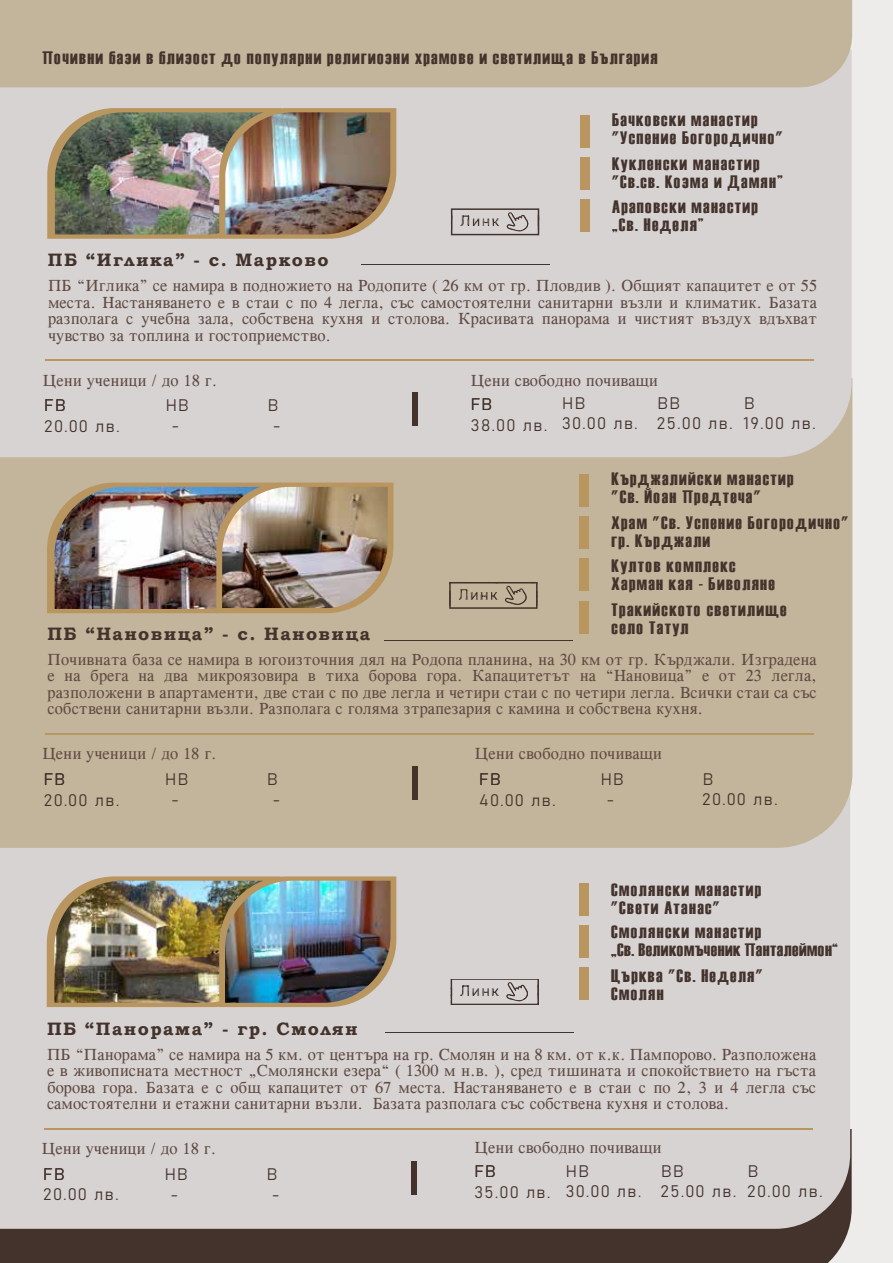
<style>
.page{position:relative;width:893px;height:1263px;background:#edecea}
.page>*{position:absolute;margin:0;border:0;box-sizing:border-box;transform-origin:0 0}
.t1{font:18px/18px "Haettenschweiler";letter-spacing:.075em;color:#43332c}
.t2{font:700 18px "Bookman Old Style";letter-spacing:.075em;color:#43332c}
.t3{font:18px/18px "Haettenschweiler";letter-spacing:.025em;color:#43332c}
.t4{font:16.5px/16.5px "CG Times";color:#604b43;text-align:justify}
.t5{font:16.5px "Bahnschrift";letter-spacing:.085em;color:#43332c}
.t6{font:15.15px "Bahnschrift";letter-spacing:.085em;color:#43332c}
</style>
<div class="page">
<div style="left:0;top:1129px;width:852px;height:134px;background:#43332c"></div>
<div style="left:0;top:848px;width:850px;height:381px;background:#d7d3d2"></div>
<div style="left:0;top:457px;width:852px;height:391px;background:#c2b59b"></div>
<div style="left:0;top:87px;width:852px;height:370px;background:#d7d3d2"></div>
<div style="left:0;top:0;width:852px;height:87px;background:#c2b59b"></div>
<hr style="left:361px;top:264px;width:189px;height:1px;background:#43332c">
<div style="left:412px;top:392px;width:6px;height:34px;background:#43332c"></div>
<div style="left:580px;top:115px;width:9px;height:33px;background:#b9955f"></div>
<div style="left:580px;top:157px;width:9px;height:33px;background:#b9955f"></div>
<div style="left:580px;top:199px;width:9px;height:33px;background:#b9955f"></div>
<hr style="left:45px;top:360px;width:769px;height:1px;background:#b9955f">
<hr style="left:385px;top:639px;width:188px;height:1px;background:#43332c">
<div style="left:412px;top:766px;width:6px;height:34px;background:#43332c"></div>
<div style="left:579px;top:474px;width:10px;height:33px;background:#b9955f"></div>
<div style="left:579px;top:516px;width:10px;height:33px;background:#b9955f"></div>
<div style="left:579px;top:558px;width:10px;height:33px;background:#b9955f"></div>
<div style="left:579px;top:601px;width:10px;height:33px;background:#b9955f"></div>
<hr style="left:45px;top:733px;width:769px;height:2px;background:#b9955f">
<hr style="left:386px;top:1032px;width:188px;height:1px;background:#43332c">
<div style="left:411px;top:1161px;width:6px;height:33px;background:#43332c"></div>
<div style="left:579px;top:883px;width:9px;height:33px;background:#b9955f"></div>
<div style="left:579px;top:925px;width:9px;height:33px;background:#b9955f"></div>
<div style="left:579px;top:967px;width:9px;height:33px;background:#b9955f"></div>
<hr style="left:44px;top:1128px;width:769px;height:1px;background:#b9955f">
<img style="left:47px;top:108px;width:349px;height:131px">
<img style="left:225px;top:112px;width:165px;height:122px">
<img style="left:47px;top:483px;width:346px;height:130px">
<img style="left:222px;top:487px;width:166px;height:121px">
<img style="left:47px;top:876px;width:349px;height:131px">
<img style="left:225px;top:881px;width:166px;height:122px">
<svg style="left:410px;top:208px;width:156px;height:27px;background:#c5c0be"></svg>
<div style="left:410px;top:190px;width:156px;height:15px;background:#d7d3d2"></div>
<div style="left:410px;top:239px;width:156px;height:15px;background:#d7d3d2"></div>
<svg style="left:420px;top:569px;width:148px;height:40px;background:#b6a991"></svg>
<div style="left:420px;top:610px;width:148px;height:16px;background:#c2b59b"></div>
<div style="left:427px;top:963px;width:142px;height:15px;background:#d7d3d2"></div>
<div style="left:427px;top:984px;width:24px;height:15px;background:#d7d3d2"></div>
<svg style="left:451px;top:978px;width:118px;height:27px;background:#c3bdbb"></svg>
<div style="left:427px;top:1005px;width:142px;height:16px;background:#d7d3d2"></div>
<hr style="left:705px;top:381px;width:24px;height:4px;background:#d7d3d2">
<hr style="left:708px;top:1148px;width:25px;height:4px;background:#d7d3d2">
<p class="t1" style="left:42px;top:49px;width:617px">Почивни бази в близост до популярни религиозни храмове и светилища в България</p>
<p class="t2" style="left:48px;top:247px;width:282px">ПБ “Иглика” - с. Марково</p>
<p class="t6" style="left:460px;top:209px;width:41px">Линк</p>
<p class="t1" style="left:612px;top:110px;width:172px">Бачковски манастир "Успение Богородично"</p>
<p class="t1" style="left:612px;top:154px;width:172px">Кукленски манастир "Св.св. Козма и Дамян”</p>
<p class="t1" style="left:612px;top:198px;width:147px">Араповски манастир „Св. Неделя”</p>
<p class="t4" style="left:48px;top:277px;width:771px">ПБ “Иглика” се намира в подножието на Родопите ( 26 км от гр. Пловдив ). Общият капацитет е от 55 места. Настаняването е в стаи с по 4 легла, със самостоятелни санитарни възли и климатик. Базата разполага с учебна зала, собствена кухня и столова. Красивата панорама и чистият въздух вдъхват чувство за топлина и гостоприемство.</p>
<p class="t4" style="left:43px;top:372px;width:176px">Цени ученици / до 18 г.</p>
<p class="t4" style="left:471px;top:372px;width:189px">Цени свободно почиващи</p>
<p class="t5" style="left:44px;top:393px;width:23px">FB</p>
<p class="t5" style="left:166px;top:393px;width:25px">НB</p>
<p class="t5" style="left:268px;top:393px;width:12px">B</p>
<p class="t5" style="left:562px;top:391px;width:25px">НB</p>
<p class="t5" style="left:744px;top:391px;width:12px">B</p>
<p class="t5" style="left:471px;top:392px;width:23px">FB</p>
<p class="t5" style="left:657px;top:391px;width:24px">BB</p>
<p class="t5" style="left:44px;top:414px;width:77px">20.00 лв.</p>
<p class="t5" style="left:171px;top:413px;width:9px">-</p>
<p class="t5" style="left:273px;top:413px;width:9px">-</p>
<p class="t5" style="left:471px;top:411px;width:264px">38.00 лв. 30.00 лв. 25.00 лв.</p>
<p class="t5" style="left:743px;top:411px;width:74px">19.00 лв.</p>
<p class="t2" style="left:47px;top:621px;width:324px">ПБ “Нановица” - с. Нановица</p>
<p class="t6" style="left:458px;top:583px;width:41px">Линк</p>
<p class="t1" style="left:612px;top:469px;width:183px">Кърджалийски манастир "Св. Йоан Предтеча"</p>
<p class="t1" style="left:612px;top:513px;width:238px">Храм "Св. Успение Богородично" гр. Кърджали</p>
<p class="t1" style="left:612px;top:557px;width:165px">Култов комплекс<br>Харман кая - Биволяне</p>
<p class="t1" style="left:612px;top:601px;width:177px">Тракийското светилище село Татул</p>
<p class="t4" style="left:47px;top:651px;width:771px">Почивната база се намира в югоизточния дял на Родопа планина, на 30 км от гр. Кърджали. Изградена е на брега на два микроязовира в тиха борова гора. Капацитетът на “Нановица” е от 23 легла, разположени в апартаменти, две стаи с по две легла и четири стаи с по четири легла. Всички стаи са със собствени санитарни възли. Разполага с голяма зтрапезария с камина и собствена кухня.</p>
<p class="t4" style="left:42px;top:745px;width:176px">Цени ученици / до 18 г.</p>
<p class="t4" style="left:475px;top:745px;width:189px">Цени свободно почиващи</p>
<p class="t5" style="left:44px;top:766px;width:23px">FB</p>
<p class="t5" style="left:165px;top:766px;width:25px">НB</p>
<p class="t5" style="left:267px;top:766px;width:12px">B</p>
<p class="t5" style="left:479px;top:766px;width:23px">FB</p>
<p class="t5" style="left:601px;top:766px;width:25px">НB</p>
<p class="t5" style="left:703px;top:766px;width:12px">B</p>
<p class="t5" style="left:44px;top:787px;width:77px">20.00 лв.</p>
<p class="t5" style="left:171px;top:786px;width:9px">-</p>
<p class="t5" style="left:272px;top:786px;width:9px">-</p>
<p class="t5" style="left:479px;top:787px;width:78px">40.00 лв.</p>
<p class="t5" style="left:606px;top:786px;width:9px">-</p>
<p class="t5" style="left:702px;top:786px;width:77px">20.00 лв.</p>
<p class="t2" style="left:47px;top:1016px;width:312px">ПБ “Панорама” - гр. Смолян</p>
<p class="t6" style="left:459px;top:979px;width:41px">Линк</p>
<p class="t1" style="left:611px;top:881px;width:152px">Смолянски манастир "Свети Атанас"</p>
<p class="t3" style="left:611px;top:923px;width:228px">Смолянски манастир<br>„Св. Великомъченик Панталеймон“</p>
<p class="t1" style="left:611px;top:966px;width:153px">Църква "Св. Неделя"<br>Смолян</p>
<p class="t4" style="left:47px;top:1046px;width:771px">ПБ “Панорама” се намира на 5 км. от центъра на гр. Смолян и на 8 км. от к.к. Пампорово. Разположена е в живописната местност „Смолянски езера“ ( 1300 м н.в. ), сред тишината и спокойствието на гъста борова гора. Базата е с общ капацитет от 67 места. Настаняването е в стаи с по 2, 3 и 4 легла със самостоятелни и етажни санитарни възли. Базата разполага със собствена кухня и столова.</p>
<p class="t4" style="left:42px;top:1140px;width:176px">Цени ученици / до 18 г.</p>
<p class="t4" style="left:474px;top:1139px;width:189px">Цени свободно почиващи</p>
<p class="t5" style="left:43px;top:1161px;width:23px">FB</p>
<p class="t5" style="left:165px;top:1161px;width:25px">НB</p>
<p class="t5" style="left:267px;top:1161px;width:12px">B</p>
<p class="t5" style="left:566px;top:1158px;width:25px">НB</p>
<p class="t5" style="left:748px;top:1158px;width:12px">B</p>
<p class="t5" style="left:474px;top:1159px;width:23px">FB</p>
<p class="t5" style="left:661px;top:1158px;width:24px">BB</p>
<p class="t5" style="left:43px;top:1182px;width:77px">20.00 лв.</p>
<p class="t5" style="left:170px;top:1181px;width:9px">-</p>
<p class="t5" style="left:272px;top:1181px;width:9px">-</p>
<p class="t5" style="left:474px;top:1178px;width:264px">35.00 лв. 30.00 лв. 25.00 лв.</p>
<p class="t5" style="left:747px;top:1178px;width:77px">20.00 лв.</p>
</div>
